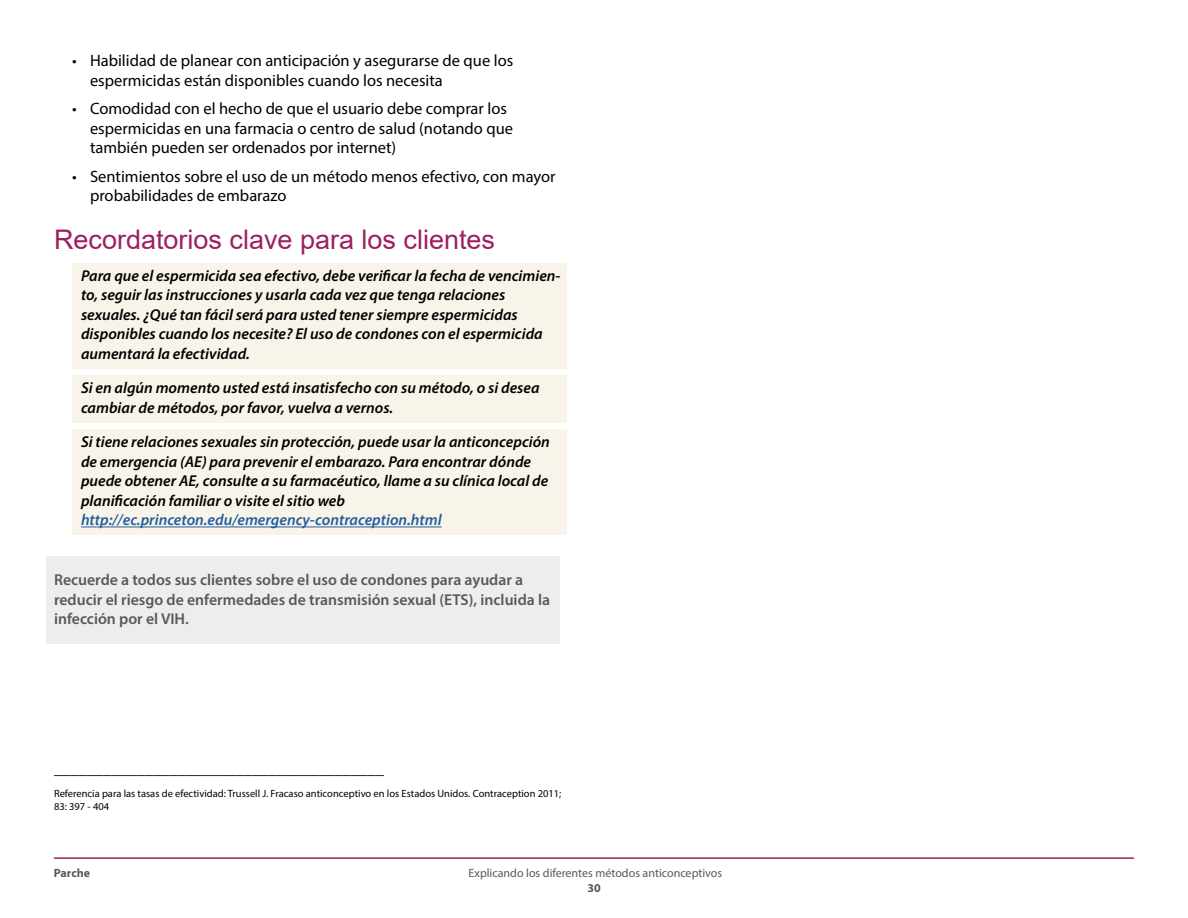
<style>
.page{position:relative;width:1188px;height:918px;background:#fff}
.page>*{position:absolute;margin:0;border:0;box-sizing:border-box;transform-origin:0 0}
.t1{font:27px "Arial";color:#9d1f60}
.t2{font:16.5px/19.5px "Myriad Pro";color:#000}
.t3{font:italic 600 15.75px/19.5px "Myriad Pro";color:#000}
.t4{font:600 15.75px/19.5px "Myriad Pro";color:#58595b}
.t5{font:12px "Myriad Pro";color:#58595b}
.t6{font:700 12px "Myriad Pro";color:#58595b}
.t7{font:10.5px/13.5px "Myriad Pro";color:#000}
.s1{color:#215e9e}
</style>
<div class="page">
<hr style="left:54px;top:857px;width:1080px;height:2px;background:#9d1f60">
<div style="left:47px;top:556px;width:513px;height:88px;background:#ededee"></div>
<div style="left:72px;top:263px;width:495px;height:106px;background:#f9f4e9"></div>
<div style="left:72px;top:376px;width:495px;height:47px;background:#f9f4e9"></div>
<div style="left:72px;top:430px;width:495px;height:105px;background:#f9f4e9"></div>
<hr style="left:81px;top:527px;width:361px;height:1px;background:#215e9e">
<p class="t2" style="left:72px;top:51px;width:6px">•</p>
<p class="t2" style="left:90px;top:51px;width:425px">Habilidad de planear con anticipación y asegurarse de que los espermicidas están disponibles cuando los necesita</p>
<p class="t2" style="left:72px;top:99px;width:6px">•</p>
<p class="t2" style="left:90px;top:99px;width:425px">Comodidad con el hecho de que el usuario debe comprar los espermicidas en una farmacia o centro de salud (notando que también pueden ser ordenados por internet)</p>
<p class="t2" style="left:72px;top:166px;width:6px">•</p>
<p class="t2" style="left:90px;top:166px;width:467px">Sentimientos sobre el uso de un método menos efectivo, con mayor probabilidades de embarazo</p>
<h3 class="t1" style="left:54px;top:221px;width:443px">Recordatorios clave para los clientes</h3>
<p class="t3" style="left:81px;top:265px;width:481px">Para que el espermicida sea efectivo, debe verificar la fecha de vencimien&shy;to, seguir las instrucciones y usarla cada vez que tenga relaciones sexuales. ¿Qué tan fácil será para usted tener siempre espermicidas disponibles cuando los necesite? El uso de condones con el espermicida aumentará la efectividad.</p>
<p class="t3" style="left:81px;top:378px;width:460px">Si en algún momento usted está insatisfecho con su método, o si desea cambiar de métodos, por favor, vuelva a vernos.</p>
<p class="t3" style="left:81px;top:432px;width:470px">Si tiene relaciones sexuales sin protección, puede usar la anticoncepción de emergencia (AE) para prevenir el embarazo. Para encontrar dónde puede obtener AE, consulte a su farmacéutico, llame a su clínica local de planificación familiar o visite el sitio web <span class="s1">http://ec.princeton.edu/emergency-contraception.html</span></p>
<p class="t4" style="left:54px;top:570px;width:498px">Recuerde a todos sus clientes sobre el uso de condones para ayudar a reducir el riesgo de enfermedades de transmisión sexual (ETS), incluida la infección por el VIH .</p>
<p class="t2" style="left:54px;top:759px;width:331px">________________________________________</p>
<p class="t7" style="left:54px;top:786px;width:509px">Referencia para las tasas de efectividad: Trussell J. Fracaso anticonceptivo en los Estados Unidos. Contraception 2011;<br>83: 397 - 404</p>
<p class="t6" style="left:54px;top:865px;width:38px">Parche</p>
<p class="t5" style="left:469px;top:865px;width:255px">Explicando los diferentes métodos anticonceptivos</p>
<p class="t6" style="left:587px;top:880px;width:15px">30</p>
</div>
